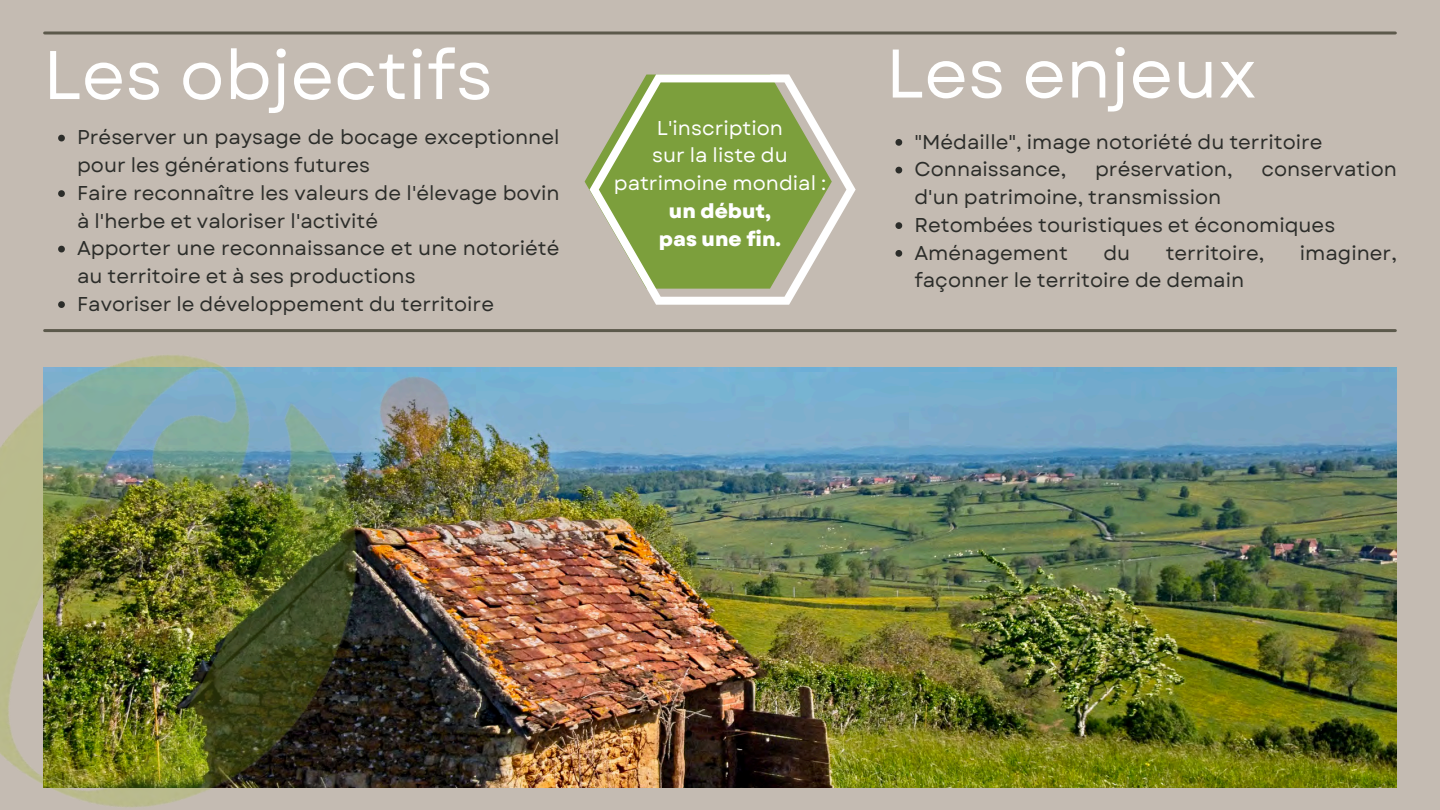
<style>
.page{position:relative;width:1440px;height:810px;background:#c4bbb2}
.page>*{position:absolute;margin:0;border:0;box-sizing:border-box;transform-origin:0 0}
.t1{font:68.6px "Garet";color:#fff}
.t2{font:20px/27.8px "Garet";color:#2c2d2a}
.t3{font:20px/27.8px "Garet";color:#fff;text-align:center}
.t4{font:800 20px "Garet";color:#fff}
</style>
<div class="page">
<hr style="left:45px;top:32px;width:1350px;height:2px;background:#5c594b">
<hr style="left:45px;top:329px;width:1350px;height:3px;background:#5c594b">
<img style="left:492px;top:368px;width:905px;height:419px">
<svg style="left:58px;top:135px;width:7px;height:6px"></svg>
<svg style="left:58px;top:190px;width:7px;height:7px"></svg>
<svg style="left:590px;top:74px;width:266px;height:231px;fill:#7c9f3c"></svg>
<svg style="left:895px;top:139px;width:7px;height:7px"></svg>
<svg style="left:895px;top:167px;width:7px;height:6px"></svg>
<svg style="left:895px;top:222px;width:7px;height:7px"></svg>
<svg style="left:895px;top:250px;width:7px;height:7px"></svg>
<img style="left:0;top:245px;width:492px;height:563px">
<p class="t1" style="left:43px;top:26px;width:451px">Les objectifs</p>
<p class="t1" style="left:886px;top:24px;width:373px">Les enjeux</p>
<p class="t3" style="left:657px;top:114px;width:128px">L'inscription</p>
<p class="t3" style="left:614px;top:142px;width:214px">sur la liste du patrimoine mondial :</p>
<p class="t4" style="left:669px;top:197px;width:104px">un début,</p>
<p class="t4" style="left:659px;top:224px;width:124px">pas une fin.</p>
<h1 class="t2" style="left:77px;top:124px;width:484px">Préserver un paysage de bocage exceptionnel pour les générations futures</h1>
<p class="t2" style="left:77px;top:179px;width:484px">Faire reconnaître les valeurs de l'élevage bovin à l'herbe et valoriser l'activité</p>
<p class="t2" style="left:77px;top:235px;width:484px">Apporter une reconnaissance et une notoriété au territoire et à ses productions</p>
<p class="t2" style="left:77px;top:290px;width:418px">Favoriser le développement du territoire</p>
<p class="t2" style="left:914px;top:128px;width:410px">"Médaille", image notoriété du territoire</p>
<p class="t2" style="left:914px;top:156px;width:153px">Connaissance,</p>
<p class="t2" style="left:1095px;top:156px;width:139px">préservation,</p>
<p class="t2" style="left:1261px;top:156px;width:137px">conservation</p>
<p class="t2" style="left:914px;top:183px;width:308px">d'un patrimoine, transmission</p>
<p class="t2" style="left:914px;top:211px;width:422px">Retombées touristiques et économiques</p>
<p class="t2" style="left:914px;top:239px;width:155px">Aménagement</p>
<p class="t2" style="left:1103px;top:239px;width:28px">du</p>
<p class="t2" style="left:1166px;top:239px;width:100px">territoire,</p>
<p class="t2" style="left:1300px;top:239px;width:99px">imaginer,</p>
<p class="t2" style="left:914px;top:267px;width:331px">façonner le territoire de demain</p>
</div>
